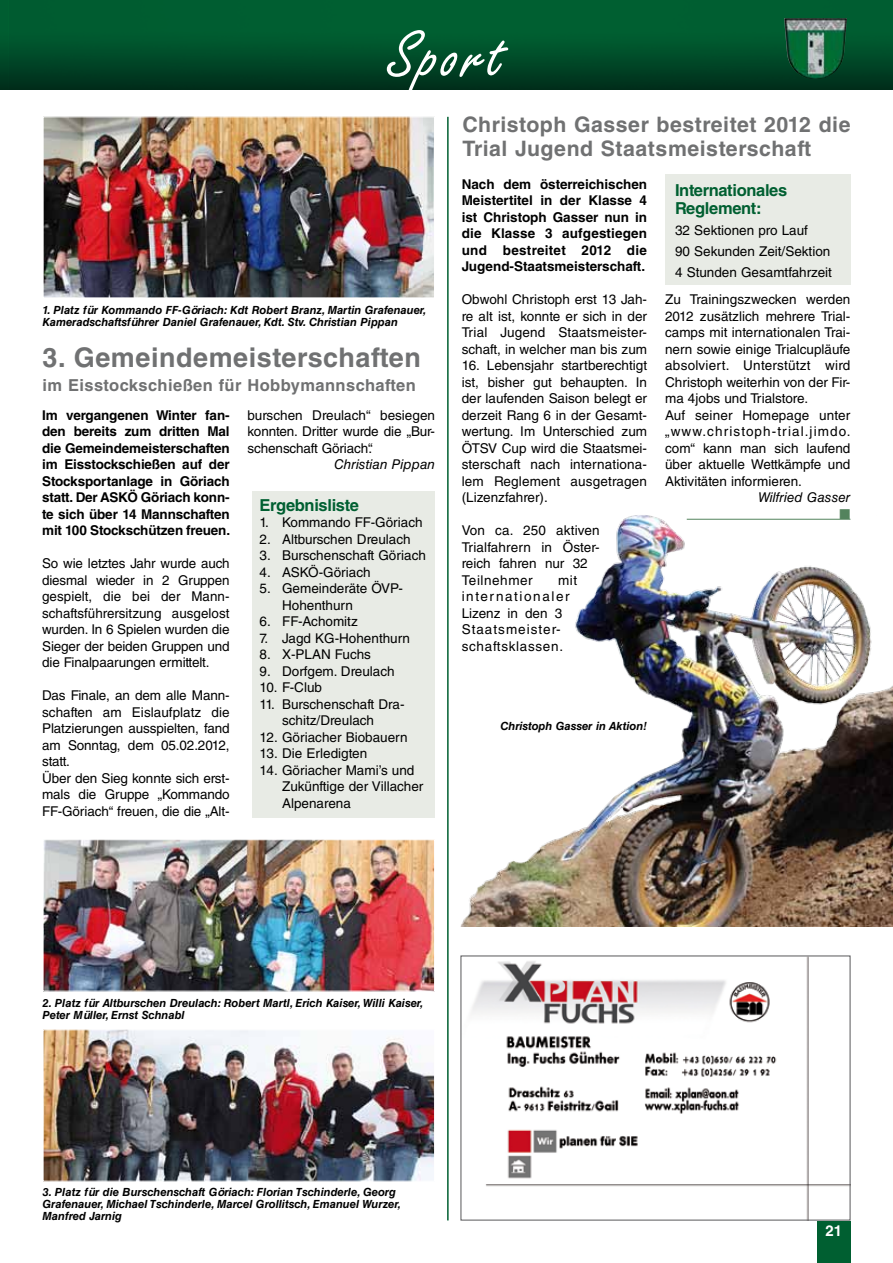
<style>
.page{position:relative;width:893px;height:1263px;background:#fff}
.page>*{position:absolute;margin:0;border:0;box-sizing:border-box;transform-origin:0 0}
.t1{font:72px "Freestyle Scr D";letter-spacing:.05em;color:#fff}
.t2{font:700 27px "Helvetica LT Std";letter-spacing:.02em;color:#707172}
.t3{font:700 21.3px/24px "Helvetica LT Std";letter-spacing:.025em;color:#707172}
.t4{font:700 16.5px/18px "Helvetica LT Std";letter-spacing:-.02em;color:#005f31}
.t5{font:700 16.5px "Helvetica LT Std";letter-spacing:.025em;color:#707172}
.t6{font:700 15px "Helvetica LT Std";color:#fff}
.t7{font:14.25px "Zapf Dingbats";color:#53835d}
.t8{font:13.5px/16.5px "Helvetica LT Std";color:#000}
.t9{font:700 13.5px/16.5px "Helvetica LT Std";letter-spacing:-.01em;color:#000;text-align:justify}
.t10{font:13.5px/16.5px "Helvetica LT Std";letter-spacing:.065em;color:#000}
.t11{font:italic 13.5px "Helvetica LT Std";color:#000}
.t12{font:italic 700 11.25px/12px "Helvetica LT Std";color:#000}
</style>
<div class="page">
<img style="left:9px;top:0;width:884px;height:89px">
<img style="left:0;top:0;width:9px;height:89px">
<img style="left:784px;top:18px;width:63px;height:62px">
<div style="left:817px;top:1220px;width:33px;height:43px;background:#005f31"></div>
<img style="left:471px;top:957px;width:377px;height:261px">
<img style="left:45px;top:118px;width:388px;height:178px">
<div style="left:43px;top:116px;width:392px;height:182px;border:1px solid #fff"></div>
<img style="left:45px;top:841px;width:388px;height:149px">
<div style="left:43px;top:839px;width:392px;height:153px;border:1px solid #fff"></div>
<img style="left:45px;top:1031px;width:388px;height:149px">
<div style="left:43px;top:1029px;width:392px;height:153px;border:1px solid #fff"></div>
<div style="left:252px;top:492px;width:183px;height:326px;background:#e8ebe5"></div>
<div style="left:665px;top:174px;width:185px;height:111px;background:#e8ebe5"></div>
<img style="left:461px;top:515px;width:432px;height:411px">
<hr style="left:447px;top:117px;width:2px;height:1103px;background:#005f31">
<h1 class="t1" style="left:388px;top:17px;width:118px">Sport</h1>
<p class="t12" style="left:43px;top:303px;width:385px">1. Platz für Kommando FF-Göriach: Kdt Robert Branz, Martin Grafenauer,<br>Kameradschaftsführer Daniel Grafenauer, Kdt. Stv. Christian Pippan</p>
<h2 class="t2" style="left:43px;top:341px;width:380px">3. Gemeindemeisterschaften</h2>
<p class="t5" style="left:43px;top:375px;width:375px">im Eisstockschießen für Hobbymannschaften</p>
<p class="t9" style="left:42px;top:407px;width:190px">Im vergangenen Winter fan&shy;den bereits zum dritten Mal die Gemeindemeisterschaften im Eisstockschießen auf der Stocksportanlage in Göriach statt. Der ASKÖ Göriach konn&shy;te sich über 14 Mannschaften mit 100 Stockschützen freuen.</p>
<p class="t8" style="left:42px;top:555px;width:189px;text-align:justify">So wie letztes Jahr wurde auch diesmal wieder in 2 Gruppen gespielt, die bei der Mann&shy;schaftsführersitzung ausgelost wurden. In 6 Spielen wurden die Sieger der beiden Gruppen und die Finalpaarungen ermittelt.</p>
<p class="t8" style="left:42px;top:687px;width:189px">Das Finale, an dem alle Mann&shy;schaften am Eislaufplatz die<br>Platzierungen ausspielten, fand am Sonntag, dem 05.02.2012, statt.<br>Über den Sieg konnte sich erst&shy;mals die Gruppe „Kommando<br>FF-Göriach“ freuen, die die „Alt-</p>
<p class="t8" style="left:248px;top:407px;width:189px;text-align:justify">burschen Dreulach“ besiegen konnten. Dritter wurde die „Bur&shy;schenschaft Göriach“.</p>
<p class="t11" style="left:334px;top:457px;width:102px">Christian Pippan</p>
<p class="t4" style="left:260px;top:496px;width:101px">Ergebnisliste</p>
<p class="t8" style="left:260px;top:514px;width:165px">1. Kommando FF-Göriach</p>
<p class="t8" style="left:260px;top:531px;width:153px">2. Altburschen Dreulach</p>
<p class="t8" style="left:260px;top:547px;width:168px">3. Burschenschaft Göriach</p>
<p class="t8" style="left:260px;top:564px;width:113px">4. ASKÖ-Göriach</p>
<p class="t8" style="left:282px;top:580px;width:122px;text-indent:-23px">5. Gemeinderäte ÖVP-<br>Hohenthurn</p>
<p class="t8" style="left:260px;top:613px;width:100px">6. FF-Achomitz</p>
<p class="t8" style="left:260px;top:630px;width:152px">7. Jagd KG-Hohenthurn</p>
<p class="t8" style="left:260px;top:646px;width:113px">8. X-PLAN Fuchs</p>
<p class="t8" style="left:260px;top:663px;width:137px">9. Dorfgem. Dreulach</p>
<p class="t8" style="left:260px;top:679px;width:64px">10. F-Club</p>
<p class="t8" style="left:260px;top:696px;width:146px;text-align:center">11. Burschenschaft Dra&shy;schitz/Dreulach</p>
<p class="t8" style="left:260px;top:729px;width:149px">12. Göriacher Biobauern</p>
<p class="t8" style="left:260px;top:745px;width:109px">13. Die Erledigten</p>
<p class="t8" style="left:282px;top:762px;width:143px;text-indent:-23px">14. Göriacher Mami’s und<br>Zukünftige der Villacher<br>Alpenarena</p>
<h3 class="t3" style="left:462px;top:112px;width:390px">Christoph Gasser bestreitet 2012 die<br>Trial Jugend Staatsmeisterschaft</h3>
<p class="t9" style="left:462px;top:176px;width:187px">Nach dem österreichischen Meistertitel in der Klasse 4 ist Christoph Gasser nun in die Klasse 3 aufgestiegen und bestreitet 2012 die Jugend-Staatsmeisterschaft.</p>
<p class="t8" style="left:462px;top:291px;width:187px;text-align:justify">Obwohl Christoph erst 13 Jah&shy;re alt ist, konnte er sich in der Trial Jugend Staatsmeister&shy;schaft, in welcher man bis zum</p>
<p class="t8" style="left:462px;top:357px;width:187px;text-align:justify">16. Lebensjahr startberechtigt ist, bisher gut behaupten. In der laufenden Saison belegt er derzeit Rang 6 in der Gesamt&shy;wertung. Im Unterschied zum ÖTSV Cup wird die Staatsmei&shy;sterschaft nach internationa&shy;lem Reglement ausgetragen (Lizenzfahrer).</p>
<p class="t8" style="left:462px;top:522px;width:139px">Von ca. 250 aktiven<br>Trialfahrern in Öster&shy;reich fahren nur 32<br>Teilnehmer</p>
<p class="t10" style="left:462px;top:572px;width:117px;text-indent:96px">mit internationaler<br>Lizenz in den 3<br>Staatsmeister&shy;schaftsklassen.</p>
<p class="t4" style="left:675px;top:181px;width:114px">Internationales<br>Reglement:</p>
<p class="t8" style="left:675px;top:220px;width:158px;line-height:20.7px">32 Sektionen pro Lauf<br>90 Sekunden Zeit/Sektion<br>4 Stunden Gesamtfahrzeit</p>
<p class="t8" style="left:665px;top:291px;width:187px">Zu Trainingszwecken werden<br>2012 zusätzlich mehrere Trial&shy;camps mit internationalen Trai&shy;nern sowie einige Trialcupläufe absolviert. Unterstützt wird<br>Christoph weiterhin von der Fir&shy;ma 4jobs und Trialstore.<br>Auf seiner Homepage unter „www.christoph-trial.jimdo. com“ kann man sich laufend über aktuelle Wettkämpfe und<br>Aktivitäten informieren.</p>
<p class="t11" style="left:758px;top:490px;width:94px">Wilfried Gasser</p>
<p class="t7" style="left:840px;top:507px;width:12px">■</p>
<p class="t12" style="left:500px;top:719px;width:148px">Christoph Gasser in Aktion!</p>
<p class="t12" style="left:43px;top:997px;width:382px">2. Platz für Altburschen Dreulach: Robert Martl, Erich Kaiser, Willi Kaiser,<br>Peter Müller, Ernst Schnabl</p>
<p class="t12" style="left:43px;top:1186px;width:360px">3. Platz für die Burschenschaft Göriach: Florian Tschinderle, Georg<br>Grafenauer, Michael Tschinderle, Marcel Grollitsch, Emanuel Wurzer,<br>Manfred Jarnig</p>
<p class="t6" style="left:825px;top:1222px;width:18px">21</p>
</div>
